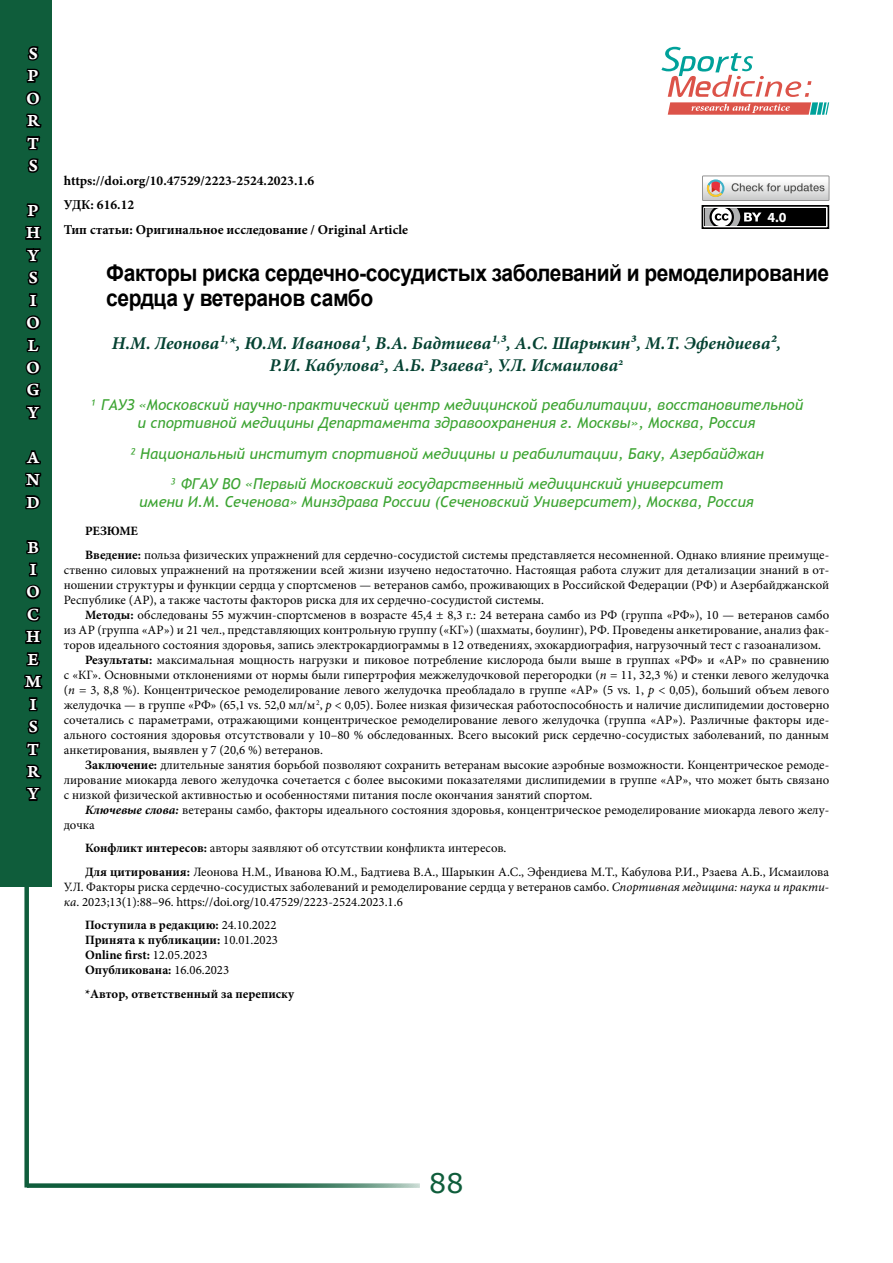
<style>
.page{position:relative;width:893px;height:1263px;background:#fff}
.page>*{position:absolute;margin:0;border:0;box-sizing:border-box;transform-origin:0 0}
.t1{font:27px "Verdana";color:#0f5d3b}
.Заголовок_статьи{font:700 23.1px/25.5px "Arial";letter-spacing:-.02em;color:#000;scale:.91 1}
.Авторы{font:italic 700 18px/21.6px "Minion Pro";color:#054232;text-align:center}
.t2{font:18px/22.5px "Arno Pro Smbd Caption";color:#fff}
.Место_работы{font:italic 15px/18px "Trebuchet MS";color:#3ca432;text-align:center}
.t3{font:700 13.95px "Myriad Pro";color:#fff}
.УДК{font:700 13.5px "Minion Pro";color:#000}
.Аннотация{font:12.75px/15px "Minion Pro";color:#000;text-align:justify}
.Для_цитирования{font:12.75px/15px "Minion Pro";color:#000;text-align:justify}
.Ключевые_слова{font:12.75px/15px "Minion Pro";color:#000}
.Аннотация_англ{font:700 12.75px "Minion Pro";color:#000}
.Конфликт{font:12.75px "Minion Pro";color:#000}
.Автор_ответственный{font:700 12.75px "Minion Pro";color:#000}
.РЕЗЮМЕ{font:700 12.75px "Minion Pro";letter-spacing:-.015em;color:#000}
.s1{font-weight:700}
.s2{font-style:italic}
.s3{font-weight:700;font-style:italic}
.s4{font-weight:400}
</style>
<div class="page">
<div style="left:24px;top:112px;width:5px;height:1075px;background:#0f5d3b"></div>
<svg style="left:27px;top:1183px;width:393px;height:5px;background:#438065"></svg>
<svg style="left:661px;top:47px;width:168px;height:68px"></svg>
<div style="left:0;top:0;width:52px;height:887px;background:#0f5d3b"></div>
<svg style="left:25px;top:46px;width:17px;height:464px"></svg>
<svg style="left:23px;top:540px;width:20px;height:261px"></svg>
<div style="left:702px;top:205px;width:127px;height:24px;border:2px solid #000"></div>
<div style="left:705px;top:208px;width:121px;height:18px;background:#000"></div>
<svg style="left:705px;top:208px;width:56px;height:18px"></svg>
<svg style="left:702px;top:176px;width:127px;height:25px"></svg>
<h3 class="t2" style="left:26px;top:43px;width:15px">S<br>P<br>O<br>R<br>T<br>S</h3>
<h3 class="t2" style="left:26px;top:200px;width:16px">P<br>H<br>Y<br>S<br>I<br>O<br>L<br>O<br>G<br>Y</h3>
<h3 class="t2" style="left:26px;top:447px;width:15px;text-align:justify">A N D</h3>
<h3 class="t2" style="left:25px;top:537px;width:18px">B<br>I<br>O<br>C<br>H<br>E<br>M<br>I<br>S<br>T<br>R<br>Y</h3>
<p class="УДК" style="left:64px;top:171px;width:252px">https://doi.org/10.47529/2223-2524.2023.1.6</p>
<p class="УДК" style="left:64px;top:195px;width:72px">УДК: 616.12</p>
<p class="УДК" style="left:64px;top:220px;width:346px">Тип статьи: Оригинальное исследование / Original Article</p>
<p class="Заголовок_статьи" style="left:106px;top:260px;width:796px">Факторы риска сердечно-сосудистых заболеваний и ремоделирование сердца у ветеранов самбо</p>
<p class="Авторы" style="left:112px;top:332px;width:671px">Н.М. Леонова¹<sup>,</sup>*, Ю.М. Иванова¹, В.А. Бадтиева¹<sup>,</sup>³, А.С. Шарыкин³, М.Т. Эфендиева²,<br>Р.И. Кабулова<sup>2</sup>, А.Б. Рзаева<sup>2</sup>, У.Л. Исмаилова<sup>2</sup></p>
<p class="Место_работы" style="left:90px;top:396px;width:715px">¹ ГАУЗ «Московский научно-практический центр медицинской реабилитации, восстановительной и спортивной медицины Департамента здравоохранения г. Москвы», Москва, Россия</p>
<p class="Место_работы" style="left:129px;top:444px;width:636px">² Национальный институт спортивной медицины и реабилитации, Баку, Азербайджан</p>
<p class="Место_работы" style="left:139px;top:475px;width:616px">³ ФГАУ ВО «Первый Московский государственный медицинский университет<br>имени И.М. Сеченова» Минздрава России (Сеченовский Университет), Москва, Россия</p>
<p class="РЕЗЮМЕ" style="left:85px;top:522px;width:54px">РЕЗЮМЕ</p>
<p class="Аннотация" style="left:64px;top:547px;width:767px;text-indent:21px"><span class="s1">Введение:</span> польза физических упражнений для сердечно-сосудистой системы представляется несомненной. Однако влияние преимуще&shy;ственно силовых упражнений на протяжении всей жизни изучено недостаточно. Настоящая работа служит для детализации знаний в от&shy;ношении структуры и функции сердца у спортсменов — ветеранов самбо, проживающих в Российской Федерации (РФ) и Азербайджанской Республике (АР), а также частоты факторов риска для их сердечно-сосудистой системы.</p>
<p class="Аннотация" style="left:64px;top:607px;width:767px;text-indent:21px"><span class="s1">Методы:</span> обследованы 55 мужчин-спортсменов в возрасте 45,4 ± 8,3 г.: 24 ветерана самбо из РФ (группа «РФ»), 10 — ветеранов самбо из АР (группа «АР») и 21 чел., представляющих контрольную группу («КГ») (шахматы, боулинг), РФ. Проведены анкетирование, анализ фак&shy;торов идеального состояния здоровья, запись электрокардиограммы в 12 отведениях, эхокардиография, нагрузочный тест с газоанализом.</p>
<p class="Аннотация" style="left:64px;top:652px;width:767px;text-indent:21px"><span class="s1">Результаты:</span> максимальная мощность нагрузки и пиковое потребление кислорода были выше в группах «РФ» и «АР» по сравнению с «КГ». Основными отклонениями от нормы были гипертрофия межжелудочковой перегородки (<span class="s2">n</span> = 11, 32,3 %) и стенки левого желудочка (<span class="s2">n</span> = 3, 8,8 %). Концентрическое ремоделирование левого желудочка преобладало в группе «АР» (5 vs. 1, <span class="s2">p</span> &lt; 0,05), больший объем левого желудочка — в группе «РФ» (65,1 vs. 52,0 мл/м<sup>2</sup>, <span class="s2">p</span> &lt; 0,05). Более низкая физическая работоспособность и наличие дислипидемии достоверно сочетались с параметрами, отражающими концентрическое ремоделирование левого желудочка (группа «АР»). Различные факторы иде&shy;ального состояния здоровья отсутствовали у 10–80 % обследованных. Всего высокий риск сердечно-сосудистых заболеваний, по данным анкетирования, выявлен у 7 (20,6 %) ветеранов.</p>
<p class="Аннотация" style="left:64px;top:757px;width:767px;text-indent:21px"><span class="s1">Заключение:</span> длительные занятия борьбой позволяют сохранить ветеранам высокие аэробные возможности. Концентрическое ремоде&shy;лирование миокарда левого желудочка сочетается с более высокими показателями дислипидемии в группе «АР», что может быть связано с низкой физической активностью и особенностями питания после окончания занятий спортом.</p>
<p class="Ключевые_слова" style="left:64px;top:802px;width:767px;text-indent:21px"><span class="s3">Ключевые слова:</span> ветераны самбо, факторы идеального состояния здоровья, концентрическое ремоделирование миокарда левого желу&shy;дочка</p>
<p class="Конфликт" style="left:85px;top:840px;width:423px"><span class="s1">Конфликт интересов:</span> авторы заявляют об отсутствии конфликта интересов.</p>
<p class="Для_цитирования" style="left:64px;top:864px;width:767px;text-indent:21px"><span class="s1">Для цитирования:</span> Леонова Н.М., Иванова Ю.М., Бадтиева В.А., Шарыкин А.С., Эфендиева М.Т., Кабулова Р.И., Рзаева А.Б., Исмаилова У.Л. Факторы риска сердечно-сосудистых заболеваний и ремоделирование сердца у ветеранов самбо. <span class="s2">Спортивная медицина: наука и практи&shy;ка</span>. 2023;13(1):88–96. https://doi.org/10.47529/2223-2524.2023.1.6</p>
<p class="Аннотация_англ" style="left:85px;top:916px;width:193px">Поступила в редакцию: <span class="s4">24.10.2022</span></p>
<p class="Аннотация_англ" style="left:85px;top:931px;width:194px">Принята к публикации: <span class="s4">10.01.2023</span></p>
<p class="Аннотация_англ" style="left:85px;top:946px;width:124px">Online first: <span class="s4">12.05.2023</span></p>
<p class="Аннотация_англ" style="left:85px;top:961px;width:146px">Опубликована: <span class="s4">16.06.2023</span></p>
<p class="Автор_ответственный" style="left:85px;top:985px;width:211px">*Автор, ответственный за переписку</p>
<p class="t3" style="left:768px;top:208px;width:21px">4.0</p>
<h1 class="t1" style="left:429px;top:1164px;width:36px">88</h1>
</div>
